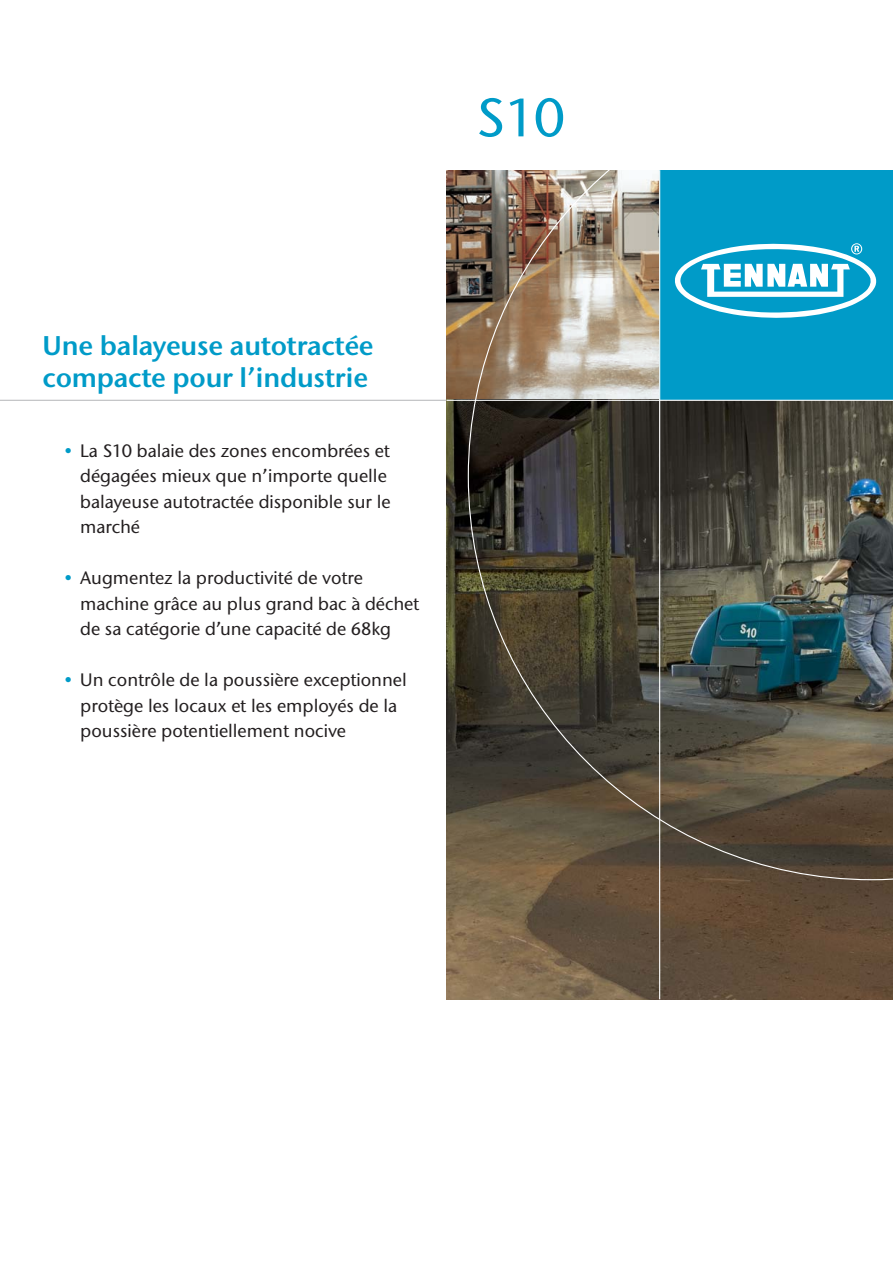
<style>
.page{position:relative;width:893px;height:1263px;background:#fff}
.page>*{position:absolute;margin:0;border:0;box-sizing:border-box;transform-origin:0 0}
.t1{font:500 54px "Stone Sans ITC";color:#009bc8}
.t2{font:27px/32.4px "Stone Sans ITC Semi";letter-spacing:-.01em;color:#009bc8}
.t3{font:500 18px/25.5px "Stone Sans ITC";color:#231f20}
.s1{color:#009bc8}
</style>
<div class="page">
<hr style="left:0;top:400px;width:457px;height:1px;background:#bcbdc0">
<img style="left:446px;top:170px;width:22px;height:230px">
<img style="left:446px;top:401px;width:447px;height:598px">
<img style="left:468px;top:170px;width:425px;height:710px">
<hr style="left:446px;top:400px;width:447px;height:1px;background:#fff">
<hr style="left:659px;top:170px;width:1px;height:829px;background:#fff">
<h1 class="t1" style="left:476px;top:96px;width:90px">S10</h1>
<h2 class="t2" style="left:43px;top:332px;width:333px">Une balayeuse autotractée compacte pour l’industrie</h2>
<p class="t3" style="left:80px;top:439px;width:312px;text-indent:-17px"><span class="s1">•</span> La S10 balaie des zones encombrées et dégagées mieux que n’importe quelle balayeuse autotractée disponible sur le marché</p>
<p class="t3" style="left:80px;top:567px;width:340px;text-indent:-17px"><span class="s1">•</span> Augmentez la productivité de votre machine grâce au plus grand bac à déchet de sa catégorie d’une capacité de 68kg</p>
<p class="t3" style="left:80px;top:669px;width:328px;text-indent:-17px"><span class="s1">•</span> Un contrôle de la poussière exceptionnel protège les locaux et les employés de la poussière potentiellement nocive</p>
</div>
